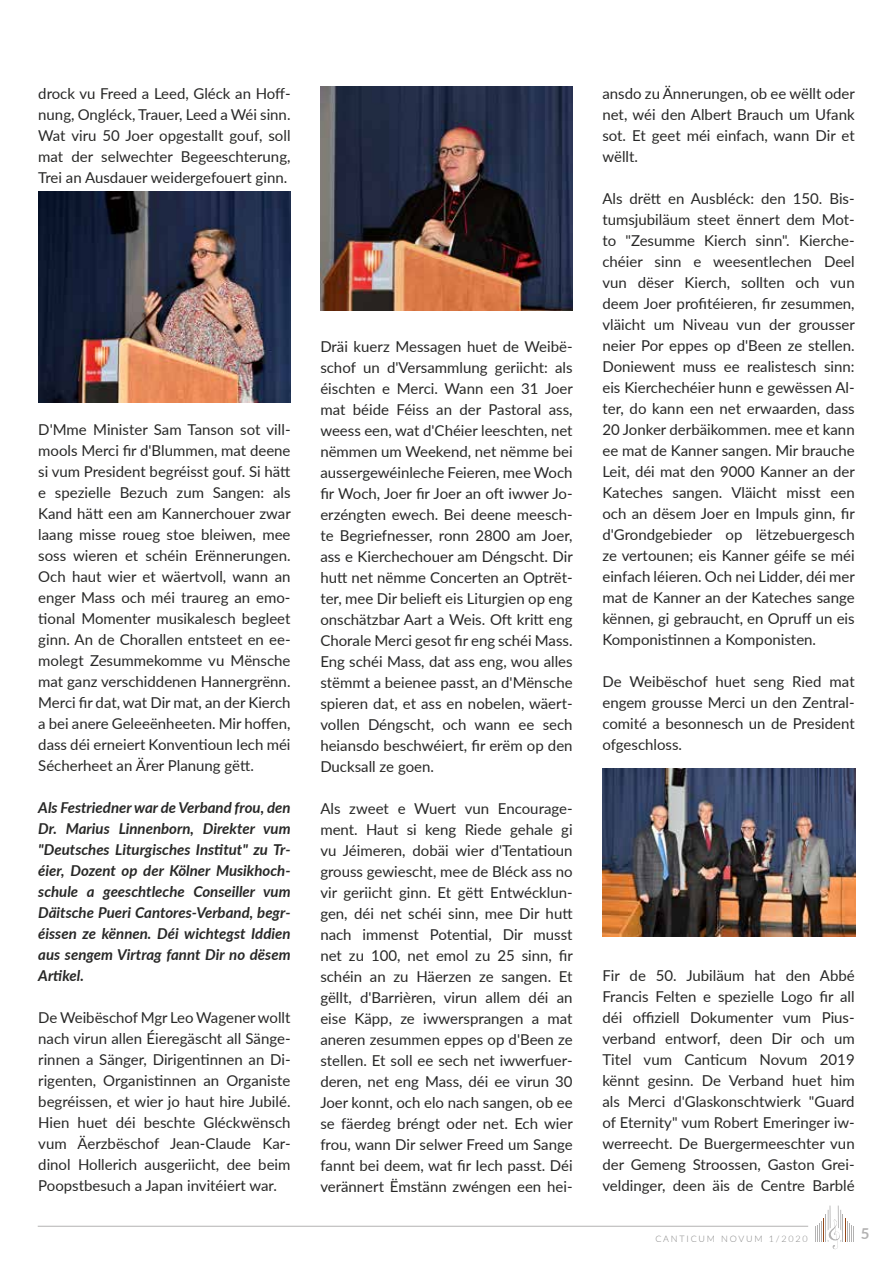
<style>
.page{position:relative;width:893px;height:1263px;background:#fff}
.page>*{position:absolute;margin:0;border:0;box-sizing:border-box;transform-origin:0 0}
.t1{font:15px/21px "Lato";color:#282827;text-align:justify}
.t2{font:italic 700 15px/21px "Lato";color:#282827;text-align:justify}
.t3{font:700 15px "Lato";color:#b3b2b2}
.t4{font:300 9px "Lato";letter-spacing:.2em;color:#878787}
</style>
<div class="page">
<hr style="left:38px;top:1226px;width:770px;height:1px;background:#b3b2b2">
<svg style="left:815px;top:1205px;width:39px;height:45px"></svg>
<img style="left:602px;top:769px;width:253px;height:167px">
<img style="left:38px;top:192px;width:253px;height:211px">
<img style="left:320px;top:86px;width:253px;height:224px">
<p class="t1" style="left:38px;top:82px;width:254px">drock vu Freed a Leed, Gléck an Hoff&shy;nung, Ongléck, Trauer, Leed a Wéi sinn.<br>Wat viru 50 Joer opgestallt gouf, soll mat der selwechter Begeeschterung, Trei an Ausdauer weidergefouert ginn.</p>
<p class="t1" style="left:38px;top:418px;width:254px">D'Mme Minister Sam Tanson sot vill&shy;mools Merci fir d'Blummen, mat deene si vum President begréisst gouf. Si hätt e spezielle Bezuch zum Sangen: als Kand hätt een am Kannerchouer zwar laang misse roueg stoe bleiwen, mee soss wieren et schéin Erënnerungen.<br>Och haut wier et wäertvoll, wann an enger Mass och méi traureg an emo&shy;tional Momenter musikalesch begleet ginn. An de Chorallen entsteet en ee&shy;molegt Zesummekomme vu Mënsche mat ganz verschiddenen Hannergrënn.<br>Merci fir dat, wat Dir mat, an der Kierch a bei anere Geleeënheeten. Mir hoffen, dass déi erneiert Konventioun Iech méi Sécherheet an Ärer Planung gëtt.</p>
<p class="t2" style="left:38px;top:796px;width:254px">Als Festriedner war de Verband frou, den Dr. Marius Linnenborn, Direkter vum "Deutsches Liturgisches Institut" zu Tr&shy;éier, Dozent op der Kölner Musikhoch&shy;schule a geeschtleche Conseiller vum Däitsche Pueri Cantores-Verband, begr&shy;éissen ze kënnen. Déi wichtegst Iddien aus sengem Virtrag fannt Dir no dësem Artikel.</p>
<p class="t1" style="left:38px;top:1006px;width:254px">De Weibëschof Mgr Leo Wagener wollt nach virun allen Éieregäscht all Sänge&shy;rinnen a Sänger, Dirigentinnen an Di&shy;rigenten, Organistinnen an Organiste begréissen, et wier jo haut hire Jubilé.<br>Hien huet déi beschte Gléckwënsch vum Äerzbëschof Jean-Claude Kar&shy;dinol Hollerich ausgeriicht, dee beim Poopstbesuch a Japan invitéiert war.</p>
<p class="t1" style="left:320px;top:335px;width:254px">Dräi kuerz Messagen huet de Weibë&shy;schof un d'Versammlung geriicht: als éischten e Merci. Wann een 31 Joer mat béide Féiss an der Pastoral ass, weess een, wat d'Chéier leeschten, net nëmmen um Weekend, net nëmme bei aussergewéinleche Feieren, mee Woch fir Woch, Joer fir Joer an oft iwwer Jo&shy;erzéngten ewech. Bei deene meesch&shy;te Begriefnesser, ronn 2800 am Joer, ass e Kierchechouer am Déngscht. Dir hutt net nëmme Concerten an Optrët&shy;ter, mee Dir belieft eis Liturgien op eng onschätzbar Aart a Weis. Oft kritt eng Chorale Merci gesot fir eng schéi Mass.<br>Eng schéi Mass, dat ass eng, wou alles stëmmt a beienee passt, an d'Mënsche spieren dat, et ass en nobelen, wäert&shy;vollen Déngscht, och wann ee sech heiansdo beschwéiert, fir erëm op den Ducksall ze goen.</p>
<p class="t1" style="left:320px;top:797px;width:254px">Als zweet e Wuert vun Encourage&shy;ment. Haut si keng Riede gehale gi vu Jéimeren, dobäi wier d'Tentatioun grouss gewiescht, mee de Bléck ass no vir geriicht ginn. Et gëtt Entwécklun&shy;gen, déi net schéi sinn, mee Dir hutt nach immenst Potential, Dir musst net zu 100, net emol zu 25 sinn, fir schéin an zu Häerzen ze sangen. Et gëllt, d'Barrièren, virun allem déi an eise Käpp, ze iwwersprangen a mat aneren zesummen eppes op d'Been ze stellen. Et soll ee sech net iwwerfuer&shy;deren, net eng Mass, déi ee virun 30<br>Joer konnt, och elo nach sangen, ob ee se fäerdeg bréngt oder net. Ech wier frou, wann Dir selwer Freed um Sange fannt bei deem, wat fir Iech passt. Déi verännert Ëmstänn zwéngen een hei-</p>
<p class="t1" style="left:602px;top:82px;width:254px">ansdo zu Ännerungen, ob ee wëllt oder net, wéi den Albert Brauch um Ufank sot. Et geet méi einfach, wann Dir et wëllt.</p>
<p class="t1" style="left:602px;top:187px;width:254px">Als drëtt en Ausbléck: den 150. Bis&shy;tumsjubiläum steet ënnert dem Mot&shy;to "Zesumme Kierch sinn". Kierche&shy;chéier sinn e weesentlechen Deel vun dëser Kierch, sollten och vun deem Joer profitéieren, fir zesummen, vläicht um Niveau vun der grousser neier Por eppes op d'Been ze stellen.<br>Doniewent muss ee realistesch sinn: eis Kierchechéier hunn e gewëssen Al&shy;ter, do kann een net erwaarden, dass 20 Jonker derbäikommen. mee et kann ee mat de Kanner sangen. Mir brauche Leit, déi mat den 9000 Kanner an der Kateches sangen. Vläicht misst een och an dësem Joer en Impuls ginn, fir d'Grondgebieder op lëtzebuergesch ze vertounen; eis Kanner géife se méi einfach léieren. Och nei Lidder, déi mer mat de Kanner an der Kateches sange kënnen, gi gebraucht, en Opruff un eis Komponistinnen a Komponisten.</p>
<p class="t1" style="left:602px;top:670px;width:254px">De Weibëschof huet seng Ried mat engem grousse Merci un den Zentral&shy;comité a besonnesch un de President ofgeschloss.</p>
<p class="t1" style="left:602px;top:964px;width:254px">Fir de 50. Jubiläum hat den Abbé Francis Felten e spezielle Logo fir all déi offiziell Dokumenter vum Pius&shy;verband entworf, deen Dir och um Titel vum Canticum Novum 2019 kënnt gesinn. De Verband huet him als Merci d'Glaskonschtwierk "Guard of Eternity" vum Robert Emeringer iw&shy;werreecht. De Buergermeeschter vun der Gemeng Stroossen, Gaston Grei&shy;veldinger, deen äis de Centre Barblé</p>
<p class="t4" style="left:655px;top:1232px;width:154px">CANTICUM NOVUM 1/2020</p>
<p class="t3" style="left:861px;top:1223px;width:10px">5</p>
</div>
